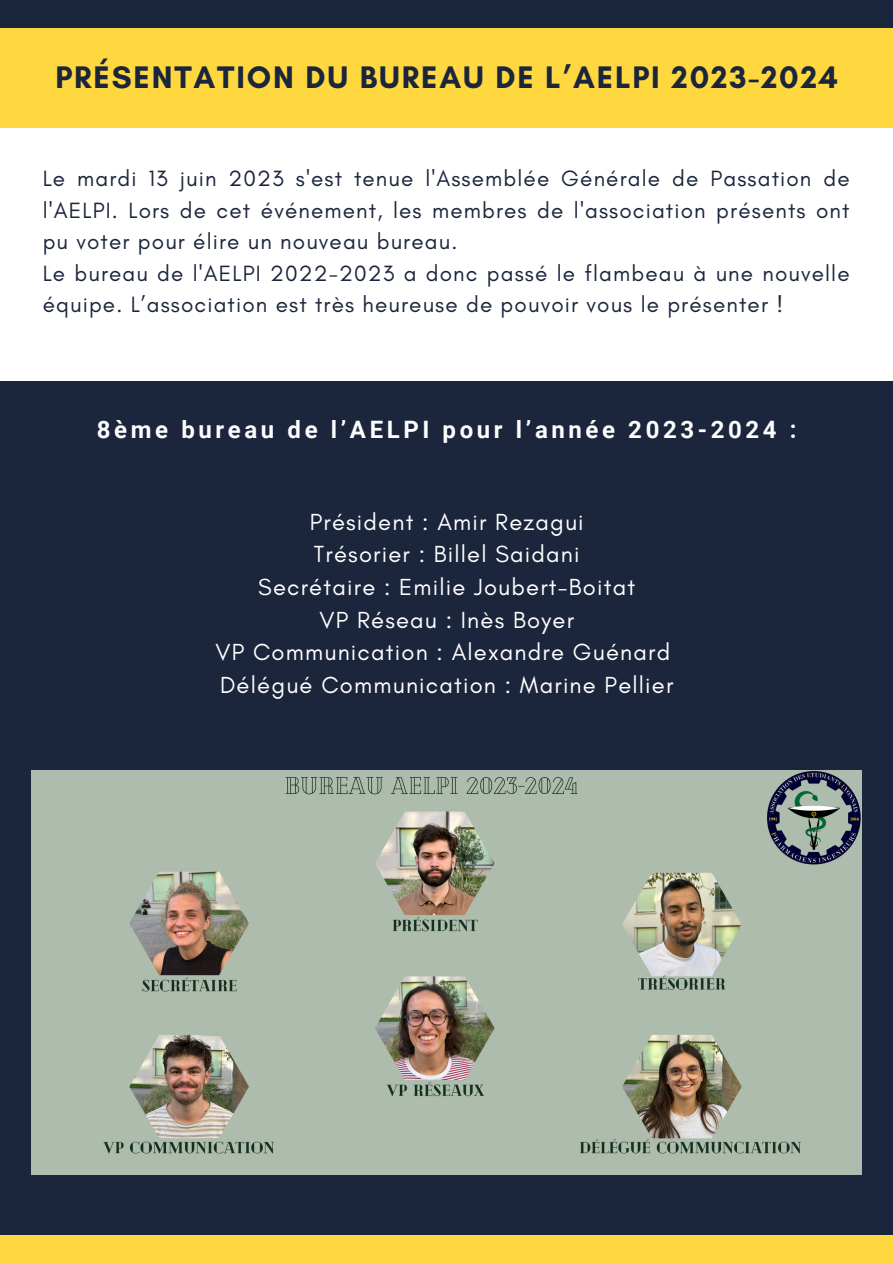
<style>
.page{position:relative;width:893px;height:1264px;background:#fff}
.page>*{position:absolute;margin:0;border:0;box-sizing:border-box;transform-origin:0 0}
.t1{font:700 31.8px "Glacial Indifference";letter-spacing:.06em;color:#1b253c}
.t2{font:700 24px "Roboto";letter-spacing:.15em;color:#fdfdfd}
.t3{font:23.7px "Glacial Indifference";letter-spacing:.05em;color:#fff}
.t4{font:22.5px/31.5px "Glacial Indifference";letter-spacing:.05em;color:#1b253c;text-align:justify}
</style>
<div class="page">
<div style="left:0;top:0;width:892px;height:127px;background:#ffd840"></div>
<div style="left:0;top:382px;width:892px;height:881px;background:#1b253c"></div>
<div style="left:0;top:0;width:892px;height:27px;background:#1b253c"></div>
<div style="left:0;top:1235px;width:892px;height:28px;background:#ffd840"></div>
<img style="left:32px;top:770px;width:829px;height:404px">
<p class="t1" style="left:55px;top:58px;width:784px">PRÉSENTATION DU BUREAU DE L’AELPI 2023-2024</p>
<p class="t4" style="left:43px;top:163px;width:808px">Le mardi 13 juin 2023 s'est tenue l'Assemblée Générale de Passation de l'AELPI. Lors de cet événement, les membres de l'association présents ont pu voter pour élire un nouveau bureau.</p>
<p class="t4" style="left:43px;top:257px;width:808px">Le bureau de l'AELPI 2022-2023 a donc passé le flambeau à une nouvelle équipe. L’association est très heureuse de pouvoir vous le présenter !</p>
<p class="t2" style="left:97px;top:416px;width:701px">8ème bureau de l’AELPI pour l’année 2023-2024 :</p>
<p class="t3" style="left:310px;top:507px;width:275px">Président : Amir Rezagui</p>
<p class="t3" style="left:314px;top:540px;width:267px">Trésorier : Billel Saidani</p>
<p class="t3" style="left:258px;top:572px;width:378px">Secrétaire : Emilie Joubert-Boitat</p>
<p class="t3" style="left:319px;top:605px;width:256px">VP Réseau : Inès Boyer</p>
<p class="t3" style="left:215px;top:638px;width:456px">VP Communication : Alexandre Guénard</p>
<p class="t3" style="left:220px;top:670px;width:455px">Délégué Communication : Marine Pellier</p>
</div>
